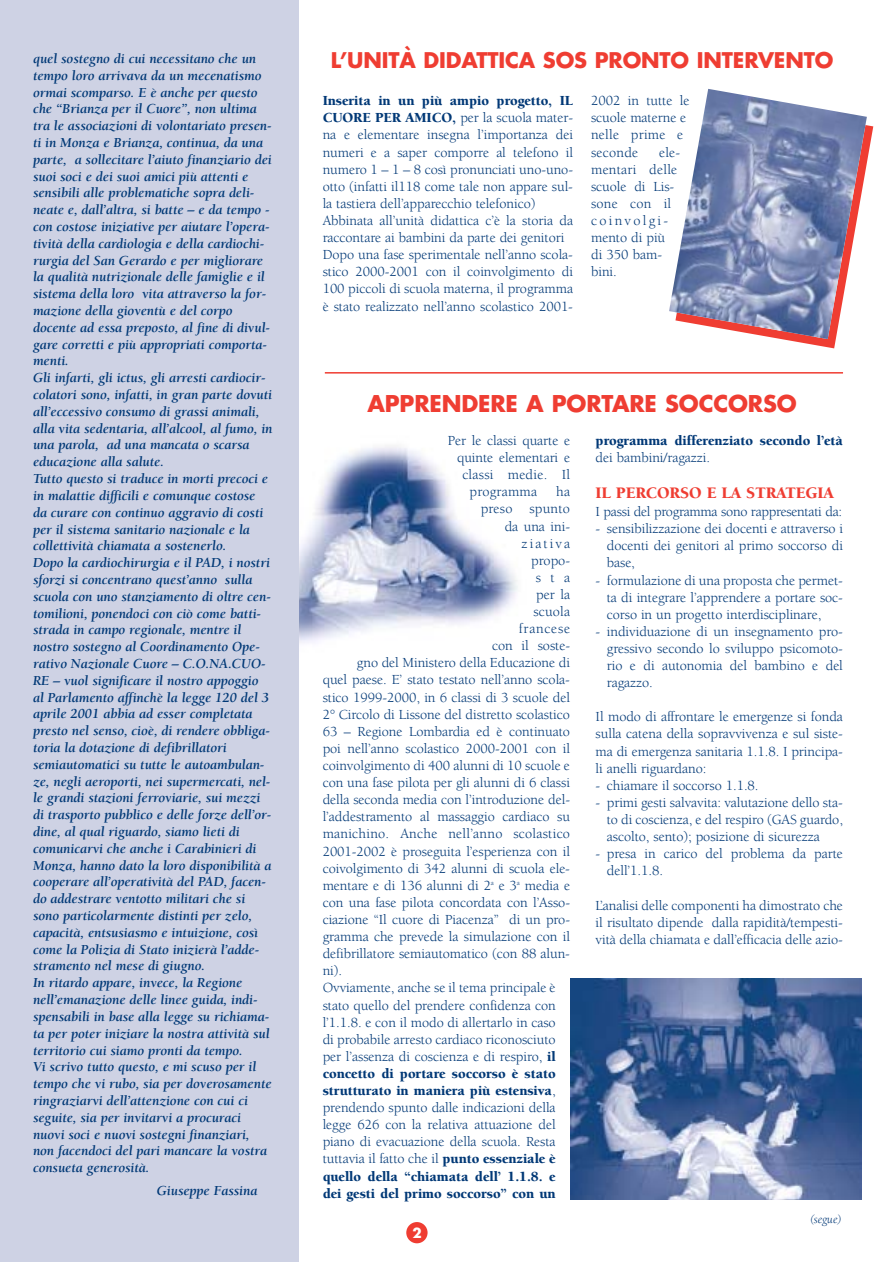
<style>
.page{position:relative;width:893px;height:1262px;background:#fff}
.page>*{position:absolute;margin:0;border:0;box-sizing:border-box;transform-origin:0 0}
.t1{font:700 22.5px "Futura";letter-spacing:-.005em;color:#ef3d32}
.t2{font:700 21px "Futura";letter-spacing:-.005em;color:#ef3d32}
.t3{font:900 16.5px "Berkeley";letter-spacing:-.005em;color:#ef3d32}
.t4{font:14.25px/17.1px "Berkeley";letter-spacing:-.005em;color:#003876;text-align:justify}
.t5{font:900 14.25px "Berkeley";letter-spacing:-.005em;color:#003876}
.t6{font:14.25px/17.1px "Berkeley";letter-spacing:.015em;color:#003876}
.t7{font:14.25px "Berkeley";letter-spacing:.05em;color:#003876}
.t8{font:14.25px "Berkeley";letter-spacing:.14em;color:#003876}
.t9{font:italic 700 14.1px/16.8px "Berkeley";letter-spacing:-.005em;color:#003876}
.t10{font:700 13.5px "Futura";color:#fff}
.t11{font:italic 12px "Berkeley";color:#003876}
.s1{font-weight:900}
.s2{font-weight:400}
</style>
<div class="page">
<div style="left:406px;top:1222px;width:21px;height:21px;background:#ef3d32;border-radius:50%"></div>
<hr style="left:325px;top:372px;width:518px;height:1px;background:#ef3d32">
<img style="left:298px;top:425px;width:220px;height:233px">
<img style="left:570px;top:978px;width:291px;height:221px">
<svg style="left:781px;top:116px;width:92px;height:232px"></svg>
<img style="left:669px;top:89px;width:197px;height:250px">
<div style="left:0;top:0;width:298px;height:1262px;background:#ced2e4"></div>
<p class="t9" style="left:33px;top:51px;width:241px">quel sostegno di cui necessitano che un tempo loro arrivava da un mecenatismo ormai scomparso. E è anche per questo che “Brianza per il Cuore”, non ultima tra le associazioni di volontariato presen&shy;ti in Monza e Brianza, continua, da una parte, a sollecitare l’aiuto finanziario dei suoi soci e dei suoi amici più attenti e sensibili alle problematiche sopra deli&shy;neate e, dall’altra, si batte – e da tempo - con costose iniziative per aiutare l’opera&shy;tività della cardiologia e della cardiochi&shy;rurgia del San Gerardo e per migliorare la qualità nutrizionale delle famiglie e il sistema della loro vita attraverso la for&shy;mazione della gioventù e del corpo docente ad essa preposto, al fine di divul&shy;gare corretti e più appropriati comporta&shy;menti.<br>Gli infarti, gli ictus, gli arresti cardiocir&shy;colatori sono, infatti, in gran parte dovuti all’eccessivo consumo di grassi animali, alla vita sedentaria, all’alcool, al fumo, in una parola, ad una mancata o scarsa educazione alla salute.<br>Tutto questo si traduce in morti precoci e in malattie difficili e comunque costose da curare con continuo aggravio di costi per il sistema sanitario nazionale e la collettività chiamata a sostenerlo.<br>Dopo la cardiochirurgia e il PAD, i nostri sforzi si concentrano quest’anno sulla scuola con uno stanziamento di oltre cen&shy;tomilioni, ponendoci con ciò come batti&shy;strada in campo regionale, mentre il nostro sostegno al Coordinamento Ope&shy;rativo Nazionale Cuore – C.O.NA.CUO-RE – vuol significare il nostro appoggio al Parlamento affinchè la legge 120 del 3 aprile 2001 abbia ad esser completata presto nel senso, cioè, di rendere obbliga&shy;toria la dotazione di defibrillatori semiautomatici su tutte le autoambulan&shy;ze, negli aeroporti, nei supermercati, nel&shy;le grandi stazioni ferroviarie, sui mezzi di trasporto pubblico e delle forze dell’or&shy;dine, al qual riguardo, siamo lieti di comunicarvi che anche i Carabinieri di Monza, hanno dato la loro disponibilità a cooperare all’operatività del PAD, facen&shy;do addestrare ventotto militari che si sono particolarmente distinti per zelo, capacità, entsusiasmo e intuizione, così come la Polizia di Stato inizierà l’adde&shy;stramento nel mese di giugno.<br>In ritardo appare, invece, la Regione nell’emanazione delle linee guida, indi&shy;spensabili in base alla legge su richiama&shy;ta per poter iniziare la nostra attività sul territorio cui siamo pronti da tempo.<br>Vi scrivo tutto questo, e mi scuso per il tempo che vi rubo, sia per doverosamente ringraziarvi dell’attenzione con cui ci seguite, sia per invitarvi a procuraci nuovi soci e nuovi sostegni finanziari, non facendoci del pari mancare la vostra consueta generosità.</p>
<p class="t9" style="left:157px;top:1183px;width:102px">Giuseppe Fassina</p>
<h2 class="t2" style="left:331px;top:51px;width:504px">L’UNITÀ DIDATTICA SOS PRONTO INTERVENTO</h2>
<p class="t4" style="left:322px;top:94px;width:252px;text-align:left"><span class="s1">Inserita in un più ampio progetto, IL CUORE PER AMICO,</span> per la scuola mater&shy;na e elementare insegna l’importanza dei numeri e a saper comporre al telefono il numero 1 – 1 – 8 così pronunciati uno-uno&shy;otto (infatti il118 come tale non appare sul&shy;la tastiera dell’apparecchio telefonico)<br>Abbinata all’unità didattica c’è la storia da raccontare ai bambini da parte dei genitori Dopo una fase sperimentale nell’anno scola&shy;stico 2000-2001 con il coinvolgimento di 100 piccoli di scuola materna, il programma è stato realizzato nell’anno scolastico 2001-</p>
<p class="t4" style="left:591px;top:94px;width:100px;text-align:left">2002 in tutte le scuole materne e nelle prime e seconde</p>
<p class="t6" style="left:591px;top:145px;width:91px;text-indent:68px">ele&shy;mentari delle scuole di Lis&shy;sone con il coinvolgi&shy;mento di più<br>di 350 bam&shy;bini.</p>
<h1 class="t1" style="left:367px;top:394px;width:431px">APPRENDERE A PORTARE SOCCORSO</h1>
<p class="t4" style="left:448px;top:433px;width:124px">Per le classi quarte e</p>
<p class="t4" style="left:457px;top:450px;width:114px">quinte elementari e</p>
<p class="t6" style="left:462px;top:467px;width:109px">classi medie. Il</p>
<p class="t6" style="left:469px;top:484px;width:69px">programma</p>
<p class="t4" style="left:556px;top:484px;width:15px">ha</p>
<p class="t6" style="left:480px;top:501px;width:91px">preso spunto</p>
<p class="t4" style="left:504px;top:519px;width:67px">da una ini-</p>
<p class="t8" style="left:521px;top:537px;width:50px">ziativa</p>
<p class="t4" style="left:531px;top:553px;width:40px">propo-</p>
<p class="t4" style="left:535px;top:570px;width:36px">sta</p>
<p class="t4" style="left:536px;top:587px;width:35px">per la</p>
<p class="t4" style="left:533px;top:604px;width:38px">scuola</p>
<p class="t7" style="left:519px;top:623px;width:53px">francese</p>
<p class="t4" style="left:492px;top:638px;width:79px">con il soste-</p>
<p class="t4" style="left:357px;top:655px;width:214px">gno del Ministero della Educazione di</p>
<p class="t4" style="left:323px;top:672px;width:249px">quel paese. E’ stato testato nell’anno scola-</p>
<p class="t4" style="left:323px;top:690px;width:249px">stico 1999-2000, in 6 classi di 3 scuole del</p>
<p class="t4" style="left:323px;top:707px;width:249px">2° Circolo di Lissone del distretto scolastico</p>
<p class="t4" style="left:323px;top:724px;width:249px">63 – Regione Lombardia ed è continuato</p>
<p class="t4" style="left:323px;top:741px;width:249px">poi nell’anno scolastico 2000-2001 con il</p>
<p class="t4" style="left:323px;top:758px;width:249px">coinvolgimento di 400 alunni di 10 scuole e</p>
<p class="t4" style="left:323px;top:775px;width:249px">con una fase pilota per gli alunni di 6 classi</p>
<p class="t4" style="left:323px;top:792px;width:249px">della seconda media con l’introduzione del-</p>
<p class="t4" style="left:323px;top:809px;width:249px">l’addestramento al massaggio cardiaco su</p>
<p class="t6" style="left:323px;top:826px;width:249px">manichino. Anche nell’anno scolastico</p>
<p class="t4" style="left:323px;top:843px;width:249px">2001-2002 è proseguita l’esperienza con il</p>
<p class="t4" style="left:323px;top:861px;width:249px">coivolgimento di 342 alunni di scuola ele-</p>
<p class="t4" style="left:323px;top:878px;width:249px">mentare e di 136 alunni di 2<sup>a</sup> e 3<sup>a</sup> media e</p>
<p class="t4" style="left:323px;top:895px;width:249px">con una fase pilota concordata con l’Asso-</p>
<p class="t4" style="left:323px;top:912px;width:249px">ciazione “Il cuore di Piacenza” di un pro-</p>
<p class="t4" style="left:323px;top:929px;width:249px">gramma che prevede la simulazione con il</p>
<p class="t4" style="left:323px;top:946px;width:249px">defibrillatore semiautomatico (con 88 alun-</p>
<p class="t4" style="left:323px;top:963px;width:21px">ni).</p>
<p class="t4" style="left:323px;top:980px;width:234px">Ovviamente, anche se il tema principale è</p>
<p class="t4" style="left:323px;top:997px;width:234px">stato quello del prendere confidenza con</p>
<p class="t4" style="left:323px;top:1014px;width:234px">l’1.1.8. e con il modo di allertarlo in caso</p>
<p class="t4" style="left:323px;top:1032px;width:234px">di probabile arresto cardiaco riconosciuto</p>
<p class="t4" style="left:323px;top:1049px;width:234px">per l’assenza di coscienza e di respiro, <span class="s1">il</span></p>
<p class="t5" style="left:323px;top:1067px;width:234px">concetto di portare soccorso è stato</p>
<p class="t5" style="left:323px;top:1085px;width:234px">strutturato in maniera più estensiva<span class="s2">,</span></p>
<p class="t4" style="left:323px;top:1100px;width:234px">prendendo spunto dalle indicazioni della</p>
<p class="t4" style="left:323px;top:1117px;width:234px">legge 626 con la relativa attuazione del</p>
<p class="t4" style="left:323px;top:1134px;width:234px">piano di evacuazione della scuola. Resta</p>
<p class="t4" style="left:323px;top:1151px;width:234px">tuttavia il fatto che il <span class="s1">punto essenziale è</span></p>
<p class="t5" style="left:323px;top:1170px;width:234px">quello della “chiamata dell’ 1.1.8. e</p>
<p class="t5" style="left:323px;top:1187px;width:234px">dei gesti del primo soccorso” con un</p>
<p class="t10" style="left:412px;top:1227px;width:11px">2</p>
<p class="t5" style="left:595px;top:435px;width:249px">programma differenziato secondo l’età</p>
<p class="t4" style="left:595px;top:450px;width:116px">dei bambini/ragazzi.</p>
<p class="t3" style="left:595px;top:486px;width:240px">IL PERCORSO E LA STRATEGIA</p>
<p class="t4" style="left:595px;top:504px;width:248px">I passi del programma sono rappresentati da:</p>
<p class="t4" style="left:606px;top:521px;width:238px;text-indent:-11px">- sensibilizzazione dei docenti e attraverso i docenti dei genitori al primo soccorso di base,</p>
<p class="t4" style="left:606px;top:573px;width:238px;text-indent:-11px">- formulazione di una proposta che permet&shy;ta di integrare l’apprendere a portare soc&shy;corso in un progetto interdisciplinare,</p>
<p class="t4" style="left:606px;top:624px;width:238px;text-indent:-11px">- individuazione di un insegnamento pro&shy;gressivo secondo lo sviluppo psicomoto&shy;rio e di autonomia del bambino e del ragazzo.</p>
<p class="t4" style="left:595px;top:709px;width:249px">Il modo di affrontare le emergenze si fonda sulla catena della sopravvivenza e sul siste&shy;ma di emergenza sanitaria 1.1.8. I principa&shy;li anelli riguardano:</p>
<p class="t4" style="left:595px;top:778px;width:164px">- chiamare il soccorso 1.1.8.</p>
<p class="t4" style="left:606px;top:795px;width:238px;text-indent:-11px">- primi gesti salvavita: valutazione dello sta&shy;to di coscienza, e del respiro (GAS guardo, ascolto, sento); posizione di sicurezza</p>
<p class="t4" style="left:606px;top:846px;width:238px;text-indent:-11px">- presa in carico del problema da parte dell’1.1.8.</p>
<p class="t4" style="left:595px;top:897px;width:249px">L’analisi delle componenti ha dimostrato che il risultato dipende dalla rapidità/tempesti&shy;vità della chiamata e dall’efficacia delle azio-</p>
<p class="t11" style="left:810px;top:1214px;width:33px">(segue)</p>
</div>
